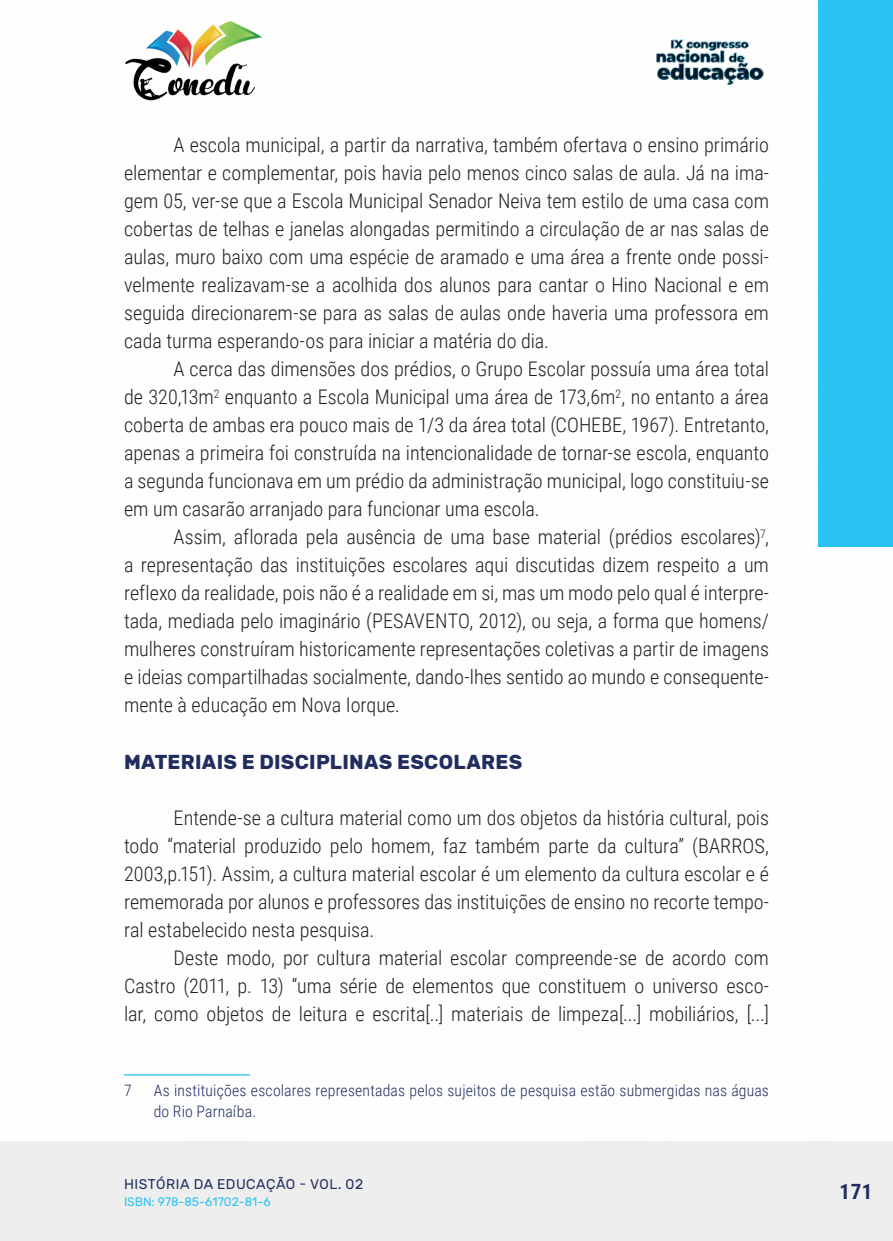
<style>
.page{position:relative;width:893px;height:1241px;background:#fff}
.page>*{position:absolute;margin:0;border:0;box-sizing:border-box;transform-origin:0 0}
.t1{font:700 21px "Roboto Condensed";color:#202d5e}
._9_CORPO{font:300 20.12px/28px "Roboto Condensed";color:#231f20;text-align:justify}
._11_SUBTITULO_2{font:700 20.12px "Rubik";letter-spacing:.015em;color:#202d5e}
._24_RODAPE{font:300 15.75px/21px "Roboto Condensed";letter-spacing:.01em;color:#202d5e}
.t2{font:14px "Rubik";letter-spacing:.035em;color:#202d5e}
.t3{font:12.25px "Rubik";color:#29c4f3}
</style>
<div class="page">
<div style="left:0;top:1141px;width:893px;height:99px;background:#eeeeef"></div>
<img style="left:125px;top:20px;width:137px;height:81px">
<img style="left:656px;top:39px;width:108px;height:46px">
<div style="left:819px;top:0;width:74px;height:546px;background:#29c4f3"></div>
<hr style="left:124px;top:1073px;width:126px;height:2px;background:#29c4f3">
<p class="_9_CORPO" style="left:124px;top:130px;width:646px;text-indent:50px">A escola municipal, a partir da narrativa, também ofertava o ensino primário elementar e complementar, pois havia pelo menos cinco salas de aula. Já na ima&shy;gem 05, ver-se que a Escola Municipal Senador Neiva tem estilo de uma casa com cobertas de telhas e janelas alongadas permitindo a circulação de ar nas salas de aulas, muro baixo com uma espécie de aramado e uma área a frente onde possi&shy;velmente realizavam-se a acolhida dos alunos para cantar o Hino Nacional e em seguida direcionarem-se para as salas de aulas onde haveria uma professora em cada turma esperando-os para iniciar a matéria do dia.</p>
<p class="_9_CORPO" style="left:124px;top:354px;width:646px;text-indent:50px">A cerca das dimensões dos prédios, o Grupo Escolar possuía uma área total de 320,13m<sup>2</sup> enquanto a Escola Municipal uma área de 173,6m<sup>2</sup>, no entanto a área coberta de ambas era pouco mais de 1/3 da área total (COHEBE, 1967). Entretanto, apenas a primeira foi construída na intencionalidade de tornar-se escola, enquanto a segunda funcionava em um prédio da administração municipal, logo constituiu-se em um casarão arranjado para funcionar uma escola.</p>
<p class="_9_CORPO" style="left:124px;top:522px;width:646px;text-indent:50px">Assim, aflorada pela ausência de uma base material (prédios escolares)<sup>7</sup>, a representação das instituições escolares aqui discutidas dizem respeito a um reflexo da realidade, pois não é a realidade em si, mas um modo pelo qual é interpre&shy;tada, mediada pelo imaginário (PESAVENTO, 2012), ou seja, a forma que homens/ mulheres construíram historicamente representações coletivas a partir de imagens e ideias compartilhadas socialmente, dando-lhes sentido ao mundo e consequente&shy;mente à educação em Nova Iorque.</p>
<p class="_11_SUBTITULO_2" style="left:124px;top:749px;width:400px">MATERIAIS E DISCIPLINAS ESCOLARES</p>
<p class="_9_CORPO" style="left:124px;top:802px;width:646px;text-indent:50px">Entende-se a cultura material como um dos objetos da história cultural, pois todo “material produzido pelo homem, faz também parte da cultura” (BARROS, 2003,p.151). Assim, a cultura material escolar é um elemento da cultura escolar e é rememorada por alunos e professores das instituições de ensino no recorte tempo&shy;ral estabelecido nesta pesquisa.</p>
<p class="_9_CORPO" style="left:124px;top:942px;width:646px;text-indent:50px">Deste modo, por cultura material escolar compreende-se de acordo com Castro (2011, p. 13) “uma série de elementos que constituem o universo esco&shy;lar, como objetos de leitura e escrita[..] materiais de limpeza[...] mobiliários, [...]</p>
<p class="_24_RODAPE" style="left:124px;top:1078px;width:9px">7</p>
<p class="_24_RODAPE" style="left:154px;top:1078px;width:617px">As instituições escolares representadas pelos sujeitos de pesquisa estão submergidas nas águas do Rio Parnaíba.</p>
<p class="t2" style="left:124px;top:1175px;width:241px">HISTÓRIA DA EDUCAÇÃO - VOL. 02</p>
<p class="t3" style="left:124px;top:1194px;width:148px">ISBN: 978-85-61702-81-6</p>
<p class="t1" style="left:839px;top:1176px;width:34px">171</p>
</div>
